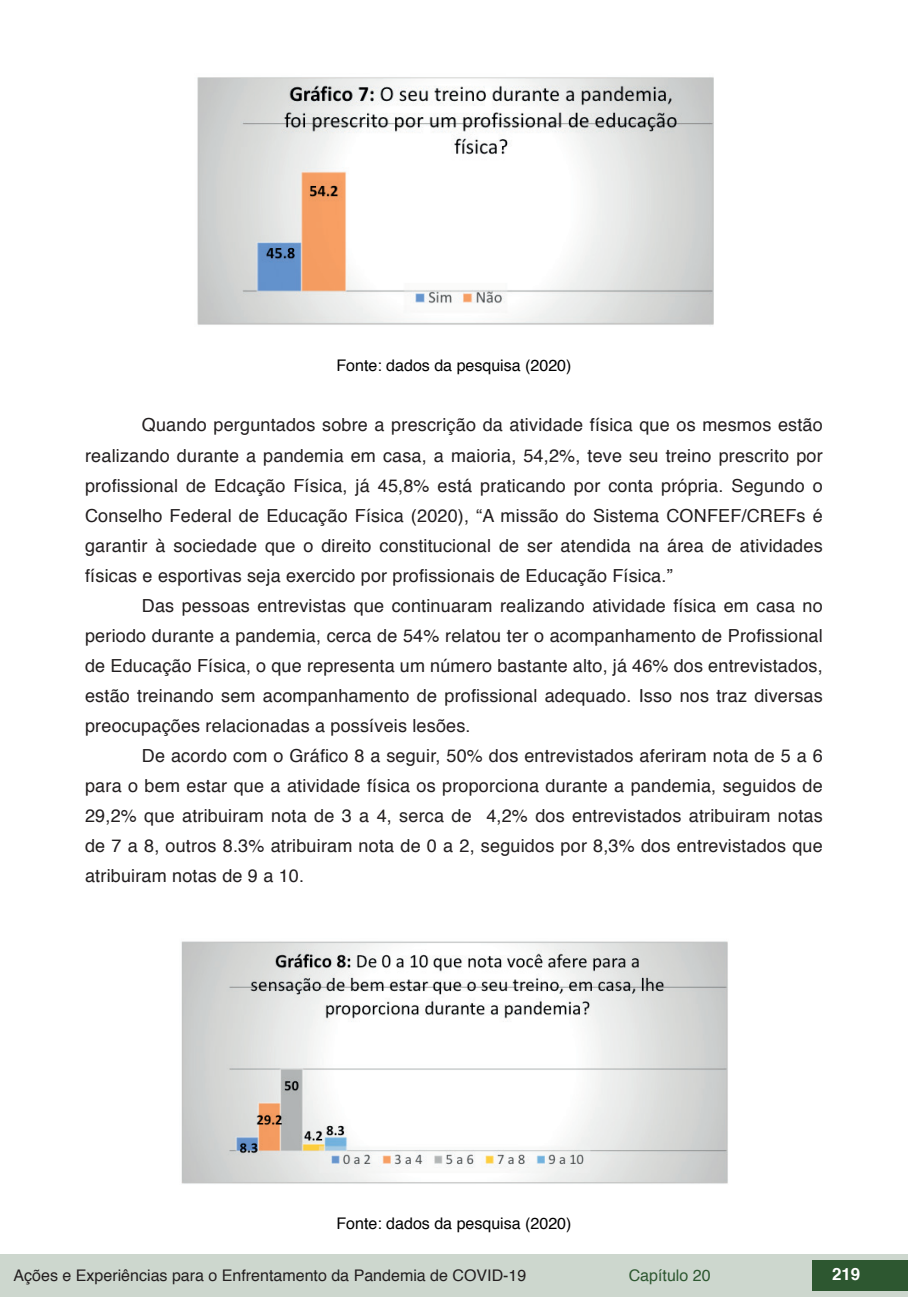
<style>
.page{position:relative;width:908px;height:1304px;background:#fff}
.page>*{position:absolute;margin:0;border:0;box-sizing:border-box;transform-origin:0 0}
.t1{font:18px/30px "Helvetica";letter-spacing:.01em;color:#231f20;text-align:justify}
.t2{font:700 16.8px "Helvetica";color:#fff}
.t3{font:16px "Helvetica";color:#231f20}
.t4{font:16px "Helvetica";color:#000}
.t5{font:16px "Helvetica";color:#2d5730}
</style>
<div class="page">
<div style="left:0;top:1254px;width:906px;height:43px;background:#cdd7ce"></div>
<div style="left:812px;top:1261px;width:95px;height:30px;background:#2d5730"></div>
<img style="left:197px;top:77px;width:516px;height:248px">
<img style="left:181px;top:941px;width:547px;height:243px">
<p class="t4" style="left:336px;top:354px;width:236px">Fonte: dados da pesquisa (2020)</p>
<p class="t1" style="left:85px;top:411px;width:738px;text-indent:57px">Quando perguntados sobre a prescrição da atividade física que os mesmos estão realizando durante a pandemia em casa, a maioria, 54,2%, teve seu treino prescrito por profissional de Edcação Física, já 45,8% está praticando por conta própria. Segundo o Conselho Federal de Educação Física (2020), “A missão do Sistema CONFEF/CREFs é garantir à sociedade que o direito constitucional de ser atendida na área de atividades físicas e esportivas seja exercido por profissionais de Educação Física.”</p>
<p class="t1" style="left:85px;top:591px;width:738px;text-indent:57px">Das pessoas entrevistas que continuaram realizando atividade física em casa no periodo durante a pandemia, cerca de 54% relatou ter o acompanhamento de Profissional de Educação Física, o que representa um número bastante alto, já 46% dos entrevistados, estão treinando sem acompanhamento de profissional adequado. Isso nos traz diversas preocupações relacionadas a possíveis lesões.</p>
<p class="t1" style="left:85px;top:741px;width:738px;text-indent:57px">De acordo com o Gráfico 8 a seguir, 50% dos entrevistados aferiram nota de 5 a 6 para o bem estar que a atividade física os proporciona durante a pandemia, seguidos de 29,2% que atribuiram nota de 3 a 4, serca de 4,2% dos entrevistados atribuiram notas de 7 a 8, outros 8.3% atribuiram nota de 0 a 2, seguidos por 8,3% dos entrevistados que atribuiram notas de 9 a 10.</p>
<p class="t4" style="left:336px;top:1211px;width:236px">Fonte: dados da pesquisa (2020)</p>
<p class="t3" style="left:14px;top:1263px;width:514px">Ações e Experiências para o Enfrentamento da Pandemia de COVID-19</p>
<p class="t5" style="left:628px;top:1263px;width:83px">Capítulo 20</p>
<p class="t2" style="left:831px;top:1261px;width:30px">219</p>
</div>
